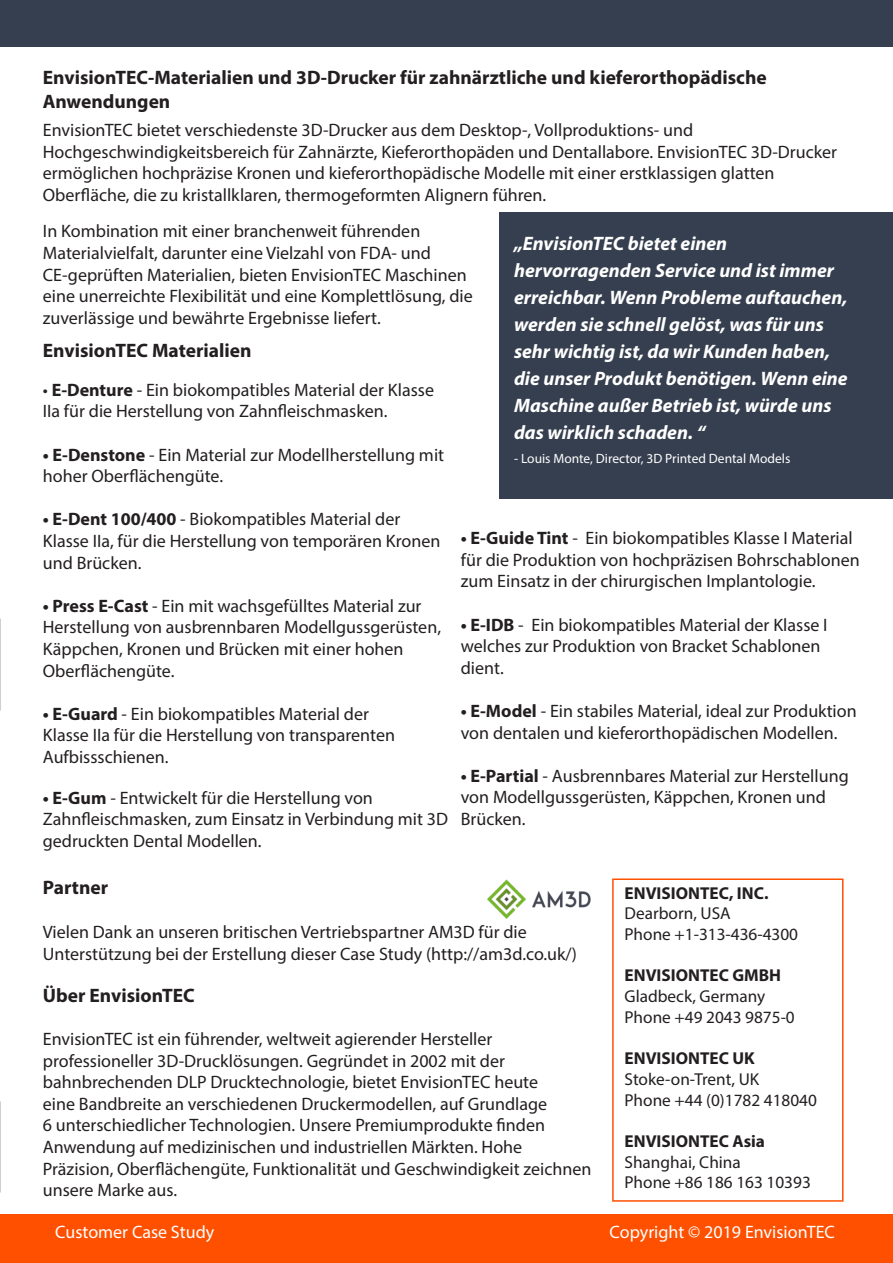
<style>
.page{position:relative;width:893px;height:1263px;background:#fff}
.page>*{position:absolute;margin:0;border:0;box-sizing:border-box;transform-origin:0 0}
.t1{font:italic 700 19.5px/27px "Myriad Pro";color:#fff}
.t2{font:700 19.5px/23.4px "Myriad Pro";color:#231f20}
.t3{font:18px/21.6px "Myriad Pro";color:#231f20}
.t4{font:18px "Myriad Pro";color:#fff}
.t5{font:17.25px/20.7px "Myriad Pro";color:#231f20}
.t6{font:700 17.25px "Myriad Pro";color:#231f20}
.t7{font:13.5px "Myriad Pro";color:#fff}
.s1{font-weight:700}
</style>
<div class="page">
<div style="left:0;top:1215px;width:893px;height:48px;background:#ff5000"></div>
<div style="left:499px;top:213px;width:394px;height:286px;background:#363f4f"></div>
<div style="left:0;top:0;width:893px;height:46px;background:#363f4f"></div>
<div style="left:612px;top:878px;width:231px;height:324px;border:2px solid #ff5000"></div>
<img style="left:488px;top:879px;width:103px;height:40px">
<p class="t2" style="left:43px;top:65px;width:725px">EnvisionTEC-Materialien und 3D-Drucker für zahnärztliche und kieferorthopädische<br>Anwendungen</p>
<p class="t3" style="left:43px;top:119px;width:796px">EnvisionTEC bietet verschiedenste 3D-Drucker aus dem Desktop-, Vollproduktions- und Hochgeschwindigkeitsbereich für Zahnärzte, Kieferorthopäden und Dentallabore. EnvisionTEC 3D-Drucker ermöglichen hochpräzise Kronen und kieferorthopädische Modelle mit einer erstklassigen glatten Oberfläche, die zu kristallklaren, thermogeformten Alignern führen.</p>
<p class="t3" style="left:43px;top:220px;width:431px">In Kombination mit einer branchenweit führenden Materialvielfalt, darunter eine Vielzahl von FDA- und CE-geprüften Materialien, bieten EnvisionTEC Maschinen eine unerreichte Flexibilität und eine Komplettlösung, die zuverlässige und bewährte Ergebnisse liefert.</p>
<p class="t1" style="left:514px;top:230px;width:335px">„EnvisionTEC bietet einen hervorragenden Service und ist immer erreichbar. Wenn Probleme auftauchen, werden sie schnell gelöst, was für uns sehr wichtig ist, da wir Kunden haben, die unser Produkt benötigen. Wenn eine Maschine außer Betrieb ist, würde uns das wirklich schaden. “</p>
<p class="t7" style="left:514px;top:451px;width:278px">- Louis Monte, Director, 3D Printed Dental Models</p>
<p class="t2" style="left:43px;top:338px;width:210px">EnvisionTEC Materialien</p>
<p class="t3" style="left:43px;top:379px;width:393px">• <span class="s1">E-Denture</span> - Ein biokompatibles Material der Klasse<br>IIa für die Herstellung von Zahnfleischmasken.</p>
<p class="t3" style="left:43px;top:443px;width:403px"><span class="s1">• E-Denstone</span> - Ein Material zur Modellherstellung mit hoher Oberflächengüte.</p>
<p class="t3" style="left:43px;top:508px;width:399px"><span class="s1">• E-Dent 100/400</span> - Biokompatibles Material der<br>Klasse IIa, für die Herstellung von temporären Kronen und Brücken.</p>
<p class="t3" style="left:43px;top:595px;width:400px"><span class="s1">• Press E-Cast</span> - Ein mit wachsgefülltes Material zur Herstellung von ausbrennbaren Modellgussgerüsten, Käppchen, Kronen und Brücken mit einer hohen Oberflächengüte.</p>
<p class="t3" style="left:43px;top:703px;width:354px"><span class="s1">• E-Guard</span> - Ein biokompatibles Material der<br>Klasse IIa für die Herstellung von transparenten<br>Aufbissschienen.</p>
<p class="t3" style="left:43px;top:786px;width:407px"><span class="s1">• E-Gum</span> - Entwickelt für die Herstellung von<br>Zahnfleischmasken, zum Einsatz in Verbindung mit 3D gedruckten Dental Modellen.</p>
<p class="t3" style="left:461px;top:527px;width:400px"><span class="s1">• E-Guide Tint</span> - Ein biokompatibles Klasse I Material für die Produktion von hochpräzisen Bohrschablonen zum Einsatz in der chirurgischen Implantologie.</p>
<p class="t3" style="left:461px;top:613px;width:368px"><span class="s1">• E-IDB</span> - Ein biokompatibles Material der Klasse I welches zur Produktion von Bracket Schablonen dient.</p>
<p class="t3" style="left:461px;top:700px;width:397px"><span class="s1">• E-Model</span> - Ein stabiles Material, ideal zur Produktion von dentalen und kieferorthopädischen Modellen.</p>
<p class="t3" style="left:461px;top:765px;width:389px"><span class="s1">• E-Partial</span> - Ausbrennbares Material zur Herstellung von Modellgussgerüsten, Käppchen, Kronen und<br>Brücken.</p>
<p class="t2" style="left:43px;top:875px;width:67px">Partner</p>
<p class="t3" style="left:43px;top:921px;width:485px">Vielen Dank an unseren britischen Vertriebspartner AM3D für die</p>
<p class="t3" style="left:43px;top:943px;width:535px">Unterstützung bei der Erstellung dieser Case Study (http://am3d.co.uk/)</p>
<p class="t2" style="left:43px;top:983px;width:153px">Über EnvisionTEC</p>
<p class="t3" style="left:43px;top:1028px;width:550px">EnvisionTEC ist ein führender, weltweit agierender Hersteller professioneller 3D-Drucklösungen. Gegründet in 2002 mit der bahnbrechenden DLP Drucktechnologie, bietet EnvisionTEC heute<br>eine Bandbreite an verschiedenen Druckermodellen, auf Grundlage<br>6 unterschiedlicher Technologien. Unsere Premiumprodukte finden Anwendung auf medizinischen und industriellen Märkten. Hohe Präzision, Oberflächengüte, Funktionalität und Geschwindigkeit zeichnen unsere Marke aus.</p>
<p class="t6" style="left:625px;top:881px;width:145px">ENVISIONTEC, INC.</p>
<p class="t5" style="left:625px;top:903px;width:108px">Dearborn, USA</p>
<p class="t5" style="left:625px;top:923px;width:175px">Phone +1-313-436-4300</p>
<p class="t6" style="left:625px;top:964px;width:158px">ENVISIONTEC GMBH</p>
<p class="t5" style="left:625px;top:986px;width:172px">Gladbeck, Germany<br>Phone +49 2043 9875-0</p>
<p class="t5" style="left:625px;top:1048px;width:136px"><span class="s1">ENVISIONTEC UK<br></span>Stoke-on-Trent, UK</p>
<p class="t5" style="left:625px;top:1089px;width:194px">Phone +44 (0)1782 418040</p>
<p class="t6" style="left:625px;top:1130px;width:142px">ENVISIONTEC Asia</p>
<p class="t5" style="left:625px;top:1151px;width:118px">Shanghai, China</p>
<p class="t5" style="left:625px;top:1172px;width:188px">Phone +86 186 163 10393</p>
<p class="t4" style="left:55px;top:1220px;width:161px">Customer Case Study</p>
<p class="t4" style="left:610px;top:1220px;width:227px">Copyright © 2019 EnvisionTEC</p>
</div>
